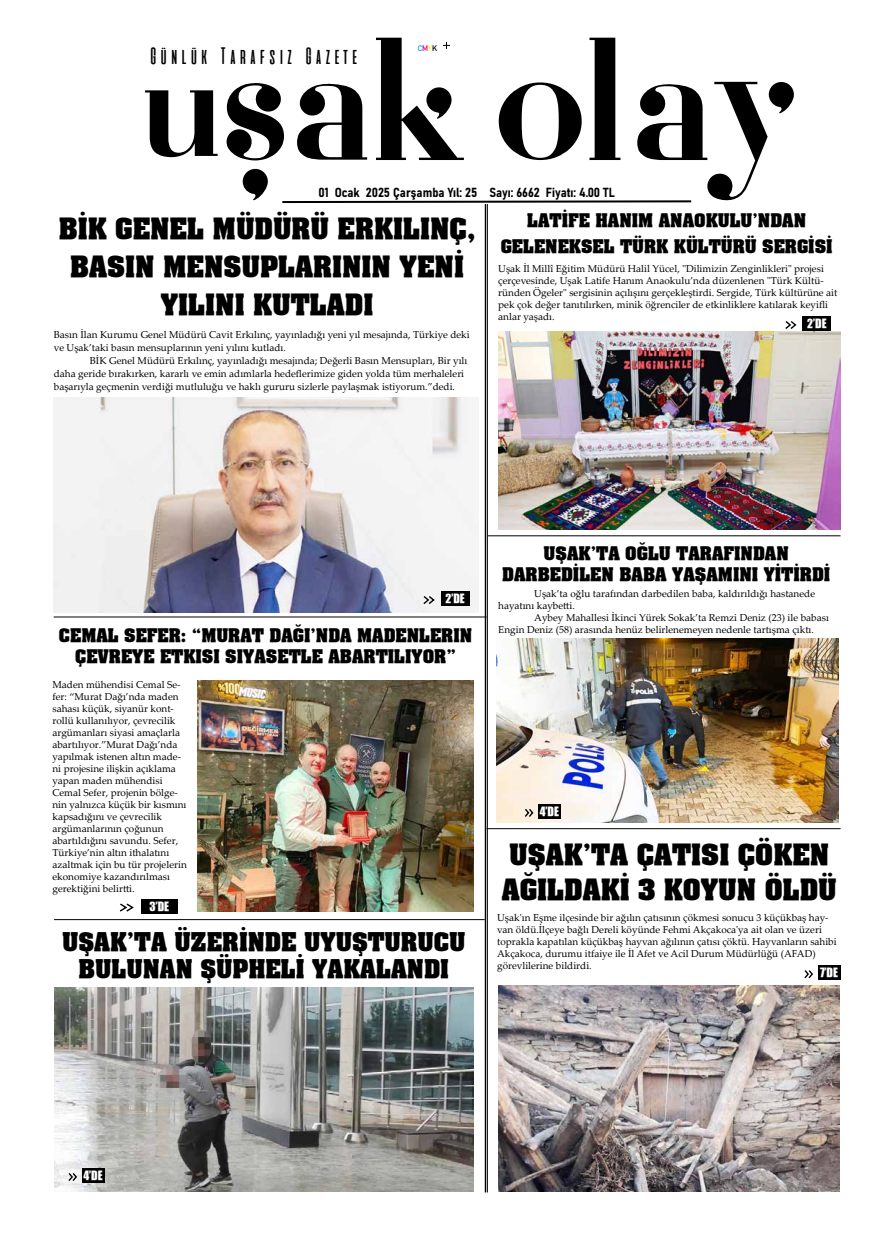
<style>
.page{position:relative;width:893px;height:1234px;background:#fff}
.page>*{position:absolute;margin:0;border:0;box-sizing:border-box;transform-origin:0 0}
.t1{font:700 25px/38px "TR Aardvark";color:#000;text-align:center}
.t2{font:23.7px "aliensandcows";color:#000}
.t3{font:700 22px/27px "TR Aardvark";color:#000;text-align:center}
.t4{font:700 16px/21px "TR Aardvark";color:#000;text-align:center}
.t5{font:13px "Bahnschrift";color:#000}
.t6{font:11.8px "TR Impact";color:#fff}
.t7{font:10px/12px "Palatino Linotype";color:#000}
.t8{font:700 8px "DIN Alternate";color:#00aeef}
.s1{color:#ec008c}
.s2{color:#fff200}
.s3{color:#000}
</style>
<div class="page">
<svg style="left:145px;top:90px;width:73px;height:67px"></svg>
<svg style="left:226px;top:38px;width:568px;height:165px"></svg>
<div style="left:802px;top:316px;width:29px;height:15px;background:#000"></div>
<svg style="left:785px;top:321px;width:12px;height:8px"></svg>
<div style="left:141px;top:898px;width:36px;height:15px;background:#000"></div>
<svg style="left:119px;top:903px;width:15px;height:9px"></svg>
<div style="left:818px;top:964px;width:22px;height:15px;background:#000"></div>
<svg style="left:804px;top:970px;width:9px;height:9px"></svg>
<hr style="left:487px;top:204px;width:1px;height:988px;background:#000">
<hr style="left:485px;top:204px;width:1px;height:988px;background:#000">
<hr style="left:486px;top:828px;width:354px;height:1px;background:#000">
<hr style="left:54px;top:616px;width:433px;height:1px;background:#000">
<hr style="left:488px;top:535px;width:352px;height:1px;background:#000">
<hr style="left:54px;top:918px;width:431px;height:1px;background:#000">
<img style="left:197px;top:680px;width:277px;height:231px">
<img style="left:54px;top:987px;width:420px;height:204px">
<img style="left:498px;top:985px;width:341px;height:206px">
<img style="left:498px;top:332px;width:342px;height:197px">
<img style="left:496px;top:638px;width:342px;height:184px">
<div style="left:538px;top:803px;width:23px;height:15px;background:#000"></div>
<svg style="left:523px;top:807px;width:11px;height:11px"></svg>
<img style="left:54px;top:397px;width:425px;height:216px">
<div style="left:441px;top:591px;width:29px;height:15px;background:#000"></div>
<svg style="left:422px;top:594px;width:14px;height:11px"></svg>
<div style="left:82px;top:1167px;width:22px;height:15px;background:#000"></div>
<svg style="left:67px;top:1171px;width:11px;height:11px"></svg>
<h2 class="t2" style="left:148px;top:44px;width:213px">Günlük Tarafsız Gazete</h2>
<p class="t8" style="left:418px;top:42px;width:21px">C<span class="s1">M</span><span class="s2">Y</span><span class="s3">K</span></p>
<h3 class="t5" style="left:318px;top:182px;width:298px">01 Ocak 2025 Çarşamba Yıl: 25 Sayı: 6662 Fiyatı: 4.00 TL</h3>
<h1 class="t1" style="left:59px;top:209px;width:418px">BİK GENEL MÜDÜRÜ ERKILINÇ,<br>BASIN MENSUPLARININ YENİ<br>YILINI KUTLADI</h1>
<p class="t7" style="left:54px;top:327px;width:417px;line-height:13px">Basın İlan Kurumu Genel Müdürü Cavit Erkılınç, yayınladığı yeni yıl mesajında, Türkiye deki ve Uşak’taki basın mensuplarının yeni yılını kutladı.</p>
<p class="t7" style="left:54px;top:353px;width:415px;line-height:13px;text-indent:36px">BİK Genel Müdürü Erkılınç, yayınladığı mesajında; Değerli Basın Mensupları, Bir yılı daha geride bırakırken, kararlı ve emin adımlarla hedeflerimize giden yolda tüm merhaleleri başarıyla geçmenin verdiği mutluluğu ve haklı gururu sizlerle paylaşmak istiyorum.”dedi.</p>
<h3 class="t4" style="left:501px;top:207px;width:333px;line-height:26px">LATİFE HANIM ANAOKULU’NDAN<br>GELENEKSEL TÜRK KÜLTÜRÜ SERGİSİ</h3>
<p class="t7" style="left:498px;top:262px;width:341px">Uşak İl Millî Eğitim Müdürü Halil Yücel, "Dilimizin Zenginlikleri" projesi çerçevesinde, Uşak Latife Hanım Anaokulu’nda düzenlenen "Türk Kültü&shy;ründen Ögeler" sergisinin açılışını gerçekleştirdi. Sergide, Türk kültürüne ait pek çok değer tanıtılırken, minik öğrenciler de etkinliklere katılarak keyifli anlar yaşadı.</p>
<p class="t6" style="left:807px;top:314px;width:21px">2’DE</p>
<p class="t6" style="left:445px;top:589px;width:21px">2’DE</p>
<h3 class="t4" style="left:59px;top:624px;width:415px">CEMAL SEFER: “MURAT DAĞI’NDA MADENLERIN<br>ÇEVREYE ETKISI SIYASETLE ABARTILIYOR”</h3>
<p class="t7" style="left:52px;top:678px;width:136px">Maden mühendisi Cemal Se&shy;fer: “Murat Dağı’nda maden sahası küçük, siyanür kont&shy;rollü kullanılıyor, çevrecilik argümanları siyasi amaçlarla abartılıyor.”Murat Dağı’nda yapılmak istenen altın made&shy;ni projesine ilişkin açıklama yapan maden mühendisi<br>Cemal Sefer, projenin bölge&shy;nin yalnızca küçük bir kısmını kapsadığını ve çevrecilik argümanlarının çoğunun abartıldığını savundu. Sefer,<br>Türkiye’nin altın ithalatını azaltmak için bu tür projelerin ekonomiye kazandırılması gerektiğini belirtti.</p>
<p class="t6" style="left:150px;top:896px;width:21px">3’DE</p>
<h3 class="t3" style="left:62px;top:927px;width:405px">UŞAK'TA ÜZERİNDE UYUŞTURUCU<br>BULUNAN ŞÜPHELİ YAKALANDI</h3>
<h3 class="t4" style="left:502px;top:542px;width:329px">UŞAK'TA OĞLU TARAFINDAN<br>DARBEDİLEN BABA YAŞAMINI YİTİRDİ</h3>
<p class="t7" style="left:498px;top:586px;width:318px;text-indent:36px">Uşak’ta oğlu tarafından darbedilen baba, kaldırıldığı hastanede hayatını kaybetti.</p>
<p class="t7" style="left:498px;top:610px;width:332px;text-indent:36px">Aybey Mahallesi İkinci Yürek Sokak’ta Remzi Deniz (23) ile babası<br>Engin Deniz (58) arasında henüz belirlenemeyen nedenle tartışma çıktı.</p>
<p class="t6" style="left:540px;top:802px;width:21px">4’DE</p>
<h1 class="t1" style="left:502px;top:836px;width:337px;line-height:35px">UŞAK'TA ÇATISI ÇÖKEN<br>AĞILDAKİ 3 KOYUN ÖLDÜ</h1>
<p class="t7" style="left:497px;top:910px;width:341px">Uşak'ın Eşme ilçesinde bir ağılın çatısının çökmesi sonucu 3 küçükbaş hay&shy;van öldü.İlçeye bağlı Dereli köyünde Fehmi Akçakoca'ya ait olan ve üzeri toprakla kapatılan küçükbaş hayvan ağılının çatısı çöktü. Hayvanların sahibi Akçakoca, durumu itfaiye ile İl Afet ve Acil Durum Müdürlüğü (AFAD) görevlilerine bildirdi.</p>
<p class="t6" style="left:820px;top:963px;width:20px">7’DE</p>
<p class="t6" style="left:83px;top:1165px;width:21px">4’DE</p>
</div>
